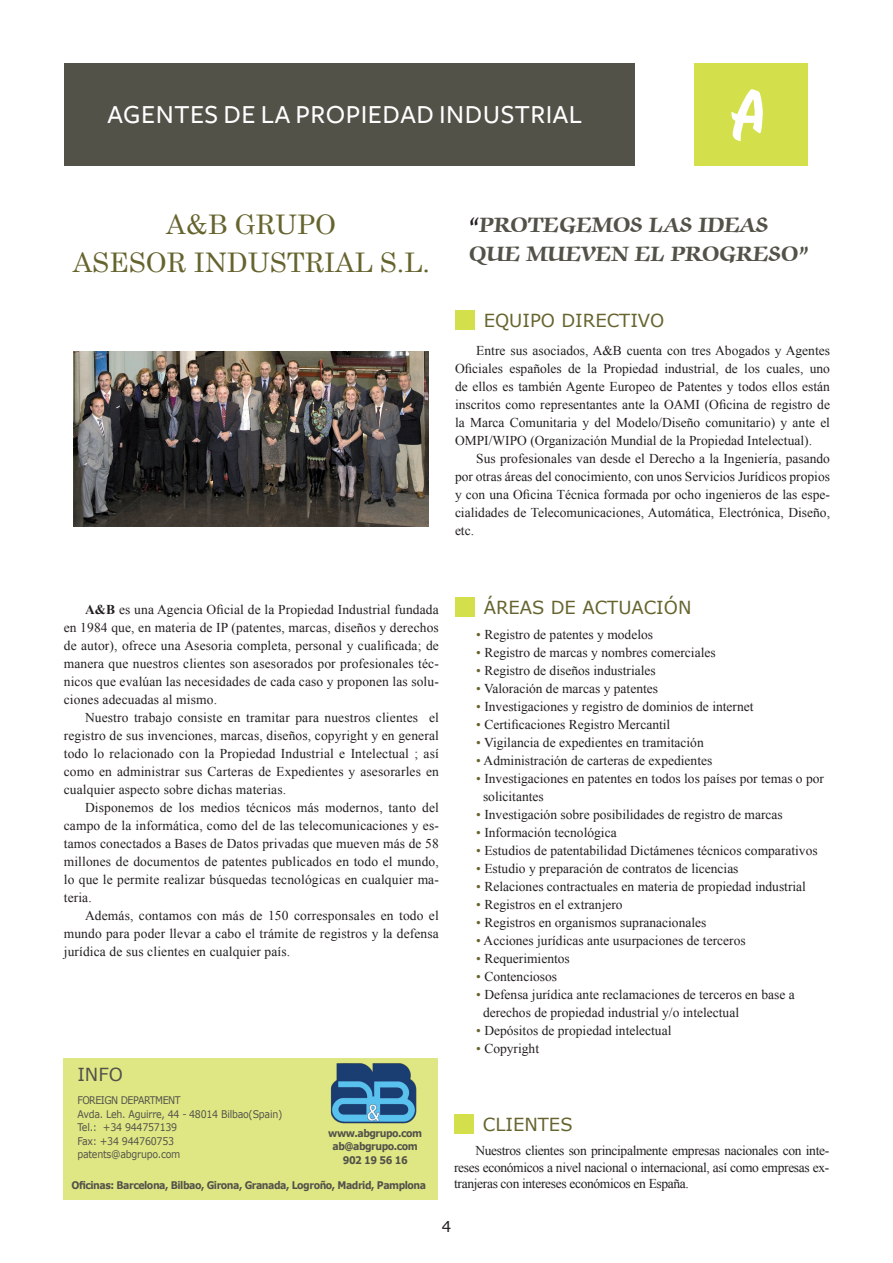
<style>
.page{position:relative;width:893px;height:1263px;background:#fff}
.page>*{position:absolute;margin:0;border:0;box-sizing:border-box;transform-origin:0 0}
.t1{font:54px "Gabriela Becker";color:#fff}
.t2{font:500 27px "Freight Sans";letter-spacing:.02em;color:#fff}
.t3{font:27px "Century";color:#66642e}
.t4{font:700 24px/28.8px "Zapf Chancery IT Cby BT";color:#535249}
.t5{font:18px "Verdana";color:#66642e}
.t6{font:18px "Verdana";color:#535249}
.t7{font:15px "Verdana";color:#231f20}
.t8{font:13.5px/18px "Times New Roman";color:#231f20;text-align:justify}
.t9{font:700 10.5px "Verdana";letter-spacing:-.05em;color:#535249;scale:.9 1}
.t10{font:10.5px "Verdana";letter-spacing:-.025em;color:#535249;scale:.9 1}
.t11{font:10.5px "Verdana";letter-spacing:-.05em;color:#535249;scale:.9 1}
.s1{color:#231f20}
.s2{font-weight:700}
.s3{color:#66642e}
</style>
<div class="page">
<div style="left:64px;top:64px;width:570px;height:102px;background:#535249"></div>
<div style="left:694px;top:64px;width:113px;height:102px;background:#d4df4c"></div>
<img style="left:73px;top:351px;width:356px;height:175px">
<div style="left:64px;top:1058px;width:374px;height:142px;background:#dfe785"></div>
<div style="left:455px;top:310px;width:19px;height:20px;background:#d4df4c"></div>
<div style="left:455px;top:597px;width:19px;height:20px;background:#d4df4c"></div>
<div style="left:454px;top:1114px;width:20px;height:20px;background:#d4df4c"></div>
<img style="left:330px;top:1063px;width:87px;height:61px">
<p class="t2" style="left:107px;top:100px;width:476px">AGENTES DE LA PROPIEDAD INDUSTRIAL</p>
<p class="t1" style="left:730px;top:75px;width:35px">A</p>
<p class="t3" style="left:166px;top:202px;width:172px">A&amp;B GRUPO</p>
<p class="t3" style="left:73px;top:239px;width:359px">ASESOR INDUSTRIAL S.L.</p>
<p class="t4" style="left:469px;top:212px;width:341px"><span class="s1">“</span>PROTEGEMOS LAS IDEAS<br>QUE MUEVEN EL PROGRESO”</p>
<p class="t5" style="left:484px;top:309px;width:182px">EQUIPO DIRECTIVO</p>
<p class="t8" style="left:455px;top:341px;width:377px;text-indent:21px">Entre sus asociados, A&amp;B cuenta con tres Abogados y Agentes Oficiales españoles de la Propiedad industrial, de los cuales, uno de ellos es también Agente Europeo de Patentes y todos ellos están inscritos como representantes ante la OAMI (Oficina de registro de la Marca Comunitaria y del Modelo/Diseño comunitario) y ante el OMPI/WIPO (Organización Mundial de la Propiedad Intelectual).</p>
<p class="t8" style="left:455px;top:449px;width:377px;text-indent:21px">Sus profesionales van desde el Derecho a la Ingeniería, pasando por otras áreas del conocimiento, con unos Servicios Jurídicos propios y con una Oficina Técnica formada por ocho ingenieros de las espe&shy;cialidades de Telecomunicaciones, Automática, Electrónica, Diseño, etc.</p>
<p class="t8" style="left:64px;top:600px;width:377px;text-indent:21px"><span class="s2">A&amp;B</span> es una Agencia Oficial de la Propiedad Industrial fundada en 1984 que, en materia de IP (patentes, marcas, diseños y derechos de autor), ofrece una Asesoria completa, personal y cualificada; de manera que nuestros clientes son asesorados por profesionales téc&shy;nicos que evalúan las necesidades de cada caso y proponen las solu&shy;ciones adecuadas al mismo.</p>
<p class="t8" style="left:64px;top:708px;width:377px;text-indent:21px">Nuestro trabajo consiste en tramitar para nuestros clientes el registro de sus invenciones, marcas, diseños, copyright y en general todo lo relacionado con la Propiedad Industrial e Intelectual ; así como en administrar sus Carteras de Expedientes y asesorarles en cualquier aspecto sobre dichas materias.</p>
<p class="t8" style="left:64px;top:798px;width:377px;text-indent:21px">Disponemos de los medios técnicos más modernos, tanto del campo de la informática, como del de las telecomunicaciones y es&shy;tamos conectados a Bases de Datos privadas que mueven más de 58 millones de documentos de patentes publicados en todo el mundo, lo que le permite realizar búsquedas tecnológicas en cualquier ma&shy;teria.</p>
<p class="t8" style="left:64px;top:906px;width:377px;text-indent:21px">Además, contamos con más de 150 corresponsales en todo el mundo para poder llevar a cabo el trámite de registros y la defensa jurídica de sus clientes en cualquier país.</p>
<p class="t6" style="left:77px;top:1063px;width:47px">INFO</p>
<p class="t11" style="left:77px;top:1094px;width:116px">FOREIGN DEPARTMENT</p>
<p class="t10" style="left:77px;top:1107px;width:229px">Avda. Leh. Aguirre, 44 - 48014 Bilbao(Spain)</p>
<p class="t10" style="left:77px;top:1121px;width:112px">Tel.: +34 944757139</p>
<p class="t10" style="left:77px;top:1134px;width:109px">Fax: +34 944760753</p>
<p class="t10" style="left:77px;top:1148px;width:116px">patents@abgrupo.com</p>
<p class="t9" style="left:328px;top:1126px;width:106px">www.abgrupo.com</p>
<p class="t9" style="left:333px;top:1140px;width:96px">ab@abgrupo.com</p>
<p class="t9" style="left:343px;top:1153px;width:74px">902 19 56 16</p>
<p class="t9" style="left:71px;top:1178px;width:396px">Oficinas: Barcelona, Bilbao, Girona, Granada, Logroño, Madrid, Pamplona</p>
<p class="t5" style="left:484px;top:596px;width:209px">ÁREAS DE ACTUACIÓN</p>
<p class="t8" style="left:476px;top:625px;width:178px"><span class="s3">•</span> Registro de patentes y modelos</p>
<p class="t8" style="left:476px;top:643px;width:241px"><span class="s3">•</span> Registro de marcas y nombres comerciales</p>
<p class="t8" style="left:476px;top:661px;width:181px"><span class="s3">•</span> Registro de diseños industriales</p>
<p class="t8" style="left:476px;top:679px;width:183px"><span class="s3">•</span> Valoración de marcas y patentes</p>
<p class="t8" style="left:476px;top:697px;width:279px"><span class="s3">•</span> Investigaciones y registro de dominios de internet</p>
<p class="t8" style="left:476px;top:715px;width:196px"><span class="s3">•</span> Certificaciones Registro Mercantil</p>
<p class="t8" style="left:476px;top:733px;width:229px"><span class="s3">•</span> Vigilancia de expedientes en tramitación</p>
<p class="t8" style="left:476px;top:751px;width:238px"><span class="s3">•</span> Administración de carteras de expedientes</p>
<p class="t8" style="left:476px;top:769px;width:349px"><span class="s3">•</span> Investigaciones en patentes en todos los países por temas o por</p>
<p class="t8" style="left:483px;top:787px;width:62px">solicitantes</p>
<p class="t8" style="left:476px;top:805px;width:308px"><span class="s3">•</span> Investigación sobre posibilidades de registro de marcas</p>
<p class="t8" style="left:476px;top:823px;width:142px"><span class="s3">•</span> Información tecnológica</p>
<p class="t8" style="left:476px;top:841px;width:343px"><span class="s3">•</span> Estudios de patentabilidad Dictámenes técnicos comparativos</p>
<p class="t8" style="left:476px;top:859px;width:264px"><span class="s3">•</span> Estudio y preparación de contratos de licencias</p>
<p class="t8" style="left:476px;top:877px;width:331px"><span class="s3">•</span> Relaciones contractuales en materia de propiedad industrial</p>
<p class="t8" style="left:476px;top:895px;width:148px"><span class="s3">•</span> Registros en el extranjero</p>
<p class="t8" style="left:476px;top:913px;width:232px"><span class="s3">•</span> Registros en organismos supranacionales</p>
<p class="t8" style="left:476px;top:931px;width:271px"><span class="s3">•</span> Acciones jurídicas ante usurpaciones de terceros</p>
<p class="t8" style="left:476px;top:949px;width:95px"><span class="s3">•</span> Requerimientos</p>
<p class="t8" style="left:476px;top:967px;width:82px"><span class="s3">•</span> Contenciosos</p>
<p class="t8" style="left:476px;top:985px;width:320px"><span class="s3">•</span> Defensa jurídica ante reclamaciones de terceros en base a</p>
<p class="t8" style="left:483px;top:1003px;width:258px">derechos de propiedad industrial y/o intelectual</p>
<p class="t8" style="left:476px;top:1021px;width:197px"><span class="s3">•</span> Depósitos de propiedad intelectual</p>
<p class="t8" style="left:476px;top:1039px;width:64px"><span class="s3">•</span> Copyright</p>
<p class="t5" style="left:483px;top:1113px;width:91px">CLIENTES</p>
<p class="t8" style="left:454px;top:1142px;width:377px;line-height:16.5px;text-indent:21px">Nuestros clientes son principalmente empresas nacionales con inte&shy;reses económicos a nivel nacional o internacional, así como empresas ex&shy;tranjeras con intereses económicos en España.</p>
<p class="t7" style="left:442px;top:1217px;width:11px">4</p>
</div>
